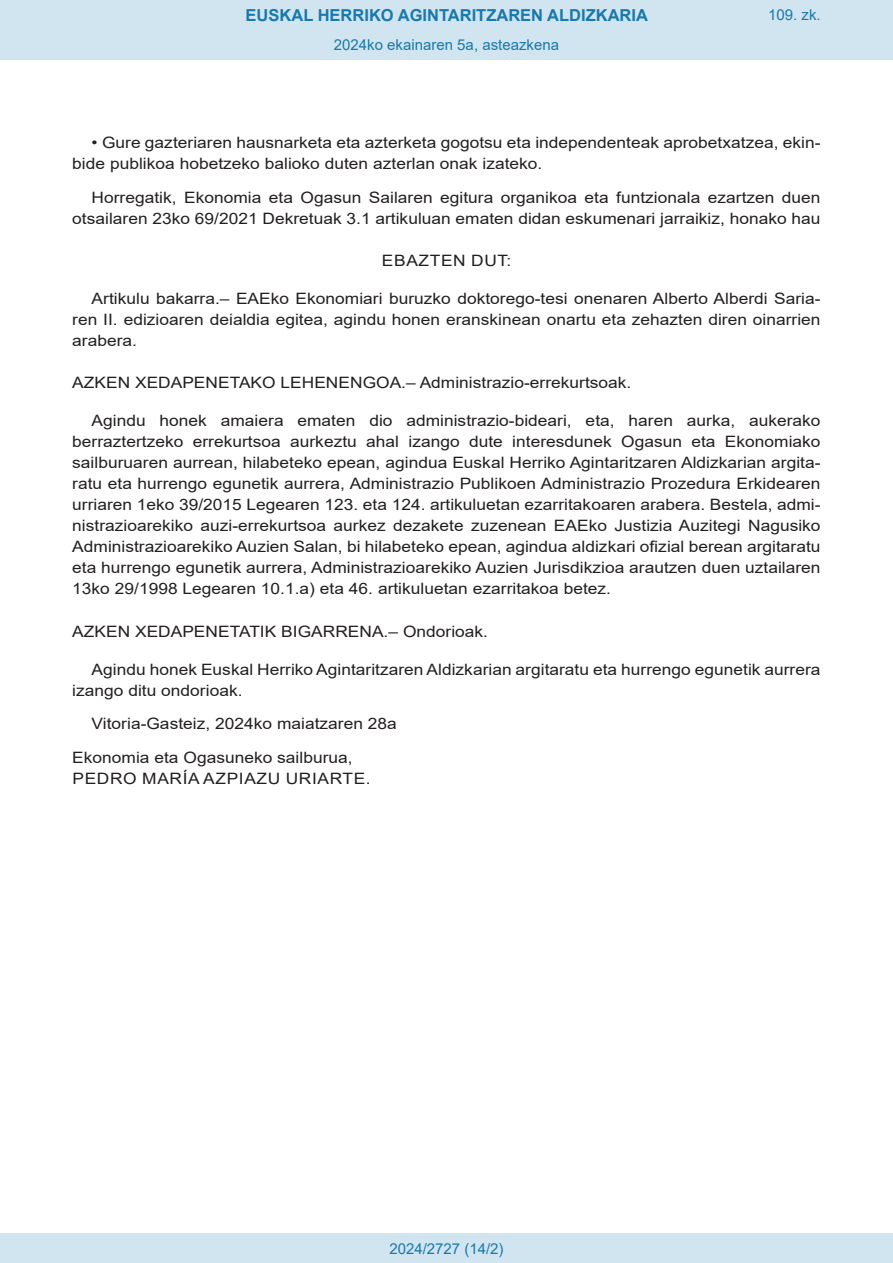
<style>
.page{position:relative;width:893px;height:1263px;background:#fff}
.page>*{position:absolute;margin:0;border:0;box-sizing:border-box;transform-origin:0 0}
.t1{font:700 16.5px "Arial";color:#1879ad}
.BOPVDetalle{font:15.6px/21px "Arial";color:#231f20;scale:1.11 1}
.BOPVDisposicionTitulo{font:15.6px "Arial";color:#231f20;scale:1.11 1}
.BOPVFirmaLugFec{font:15.6px "Arial";color:#231f20;scale:1.11 1}
.BOPVFirmaPuesto{font:15.6px "Arial";color:#231f20;scale:1.11 1}
.BOPVFirmaNombre{font:15.6px "Arial";letter-spacing:.035em;color:#231f20;scale:1.11 1}
.BOPVClave{font:15.6px "Arial";letter-spacing:.035em;color:#231f20;scale:1.11 1}
.Paginacion_Centro{font:15px "Arial";color:#1879ad}
</style>
<div class="page">
<div style="left:0;top:0;width:893px;height:60px;background:#d0e5f0"></div>
<div style="left:0;top:1233px;width:893px;height:30px;background:#d0e5f0"></div>
<p class="t1" style="left:246px;top:3px;width:404px">EUSKAL HERRIKO AGINTARITZAREN ALDIZKARIA</p>
<p class="Paginacion_Centro" style="left:334px;top:35px;width:227px">2024ko ekainaren 5a, asteazkena</p>
<p class="Paginacion_Centro" style="left:768px;top:5px;width:54px">109. zk.</p>
<p class="BOPVDetalle" style="left:72px;top:132px;width:676px;text-indent:19px">• Gure gazteriaren hausnarketa eta azterketa gogotsu eta independenteak aprobetxatzea, ekin&shy;bide publikoa hobetzeko balioko duten azterlan onak izateko.</p>
<p class="BOPVDetalle" style="left:72px;top:187px;width:676px;text-align:right">Horregatik, Ekonomia eta Ogasun Sailaren egitura organikoa eta funtzionala ezartzen duen otsailaren 23ko 69/2021 Dekretuak 3.1 artikuluan ematen didan eskumenari jarraikiz, honako hau</p>
<p class="BOPVClave" style="left:382px;top:250px;width:118px">EBAZTEN DUT:</p>
<p class="BOPVDetalle" style="left:72px;top:288px;width:676px;text-align:justify;text-indent:19px">Artikulu bakarra.– EAEko Ekonomiari buruzko doktorego-tesi onenaren Alberto Alberdi Saria&shy;ren II. edizioaren deialdia egitea, agindu honen eranskinean onartu eta zehazten diren oinarrien arabera.</p>
<p class="BOPVDisposicionTitulo" style="left:72px;top:372px;width:505px">AZKEN XEDAPENETAKO LEHENENGOA.– Administrazio-errekurtsoak.</p>
<p class="BOPVDetalle" style="left:72px;top:410px;width:676px;text-align:justify;text-indent:19px">Agindu honek amaiera ematen dio administrazio-bideari, eta, haren aurka, aukerako berraztertzeko errekurtsoa aurkeztu ahal izango dute interesdunek Ogasun eta Ekonomiako sailburuaren aurrean, hilabeteko epean, agindua Euskal Herriko Agintaritzaren Aldizkarian argita&shy;ratu eta hurrengo egunetik aurrera, Administrazio Publikoen Administrazio Prozedura Erkidearen urriaren 1eko 39/2015 Legearen 123. eta 124. artikuluetan ezarritakoaren arabera. Bestela, admi&shy;nistrazioarekiko auzi-errekurtsoa aurkez dezakete zuzenean EAEko Justizia Auzitegi Nagusiko Administrazioarekiko Auzien Salan, bi hilabeteko epean, agindua aldizkari ofizial berean argitaratu eta hurrengo egunetik aurrera, Administrazioarekiko Auzien Jurisdikzioa arautzen duen uztailaren 13ko 29/1998 Legearen 10.1.a) eta 46. artikuluetan ezarritakoa betez.</p>
<p class="BOPVDisposicionTitulo" style="left:72px;top:620px;width:376px">AZKEN XEDAPENETATIK BIGARRENA.– Ondorioak.</p>
<p class="BOPVDetalle" style="left:72px;top:659px;width:676px;text-indent:19px">Agindu honek Euskal Herriko Agintaritzaren Aldizkarian argitaratu eta hurrengo egunetik aurrera izango ditu ondorioak.</p>
<p class="BOPVFirmaLugFec" style="left:92px;top:713px;width:276px">Vitoria-Gasteiz, 2024ko maiatzaren 28a</p>
<p class="BOPVFirmaPuesto" style="left:72px;top:747px;width:254px">Ekonomia eta Ogasuneko sailburua,</p>
<p class="BOPVFirmaNombre" style="left:73px;top:768px;width:270px">PEDRO MARÍA AZPIAZU URIARTE.</p>
<p class="Paginacion_Centro" style="left:389px;top:1238px;width:116px">2024/2727 (14/2)</p>
</div>
